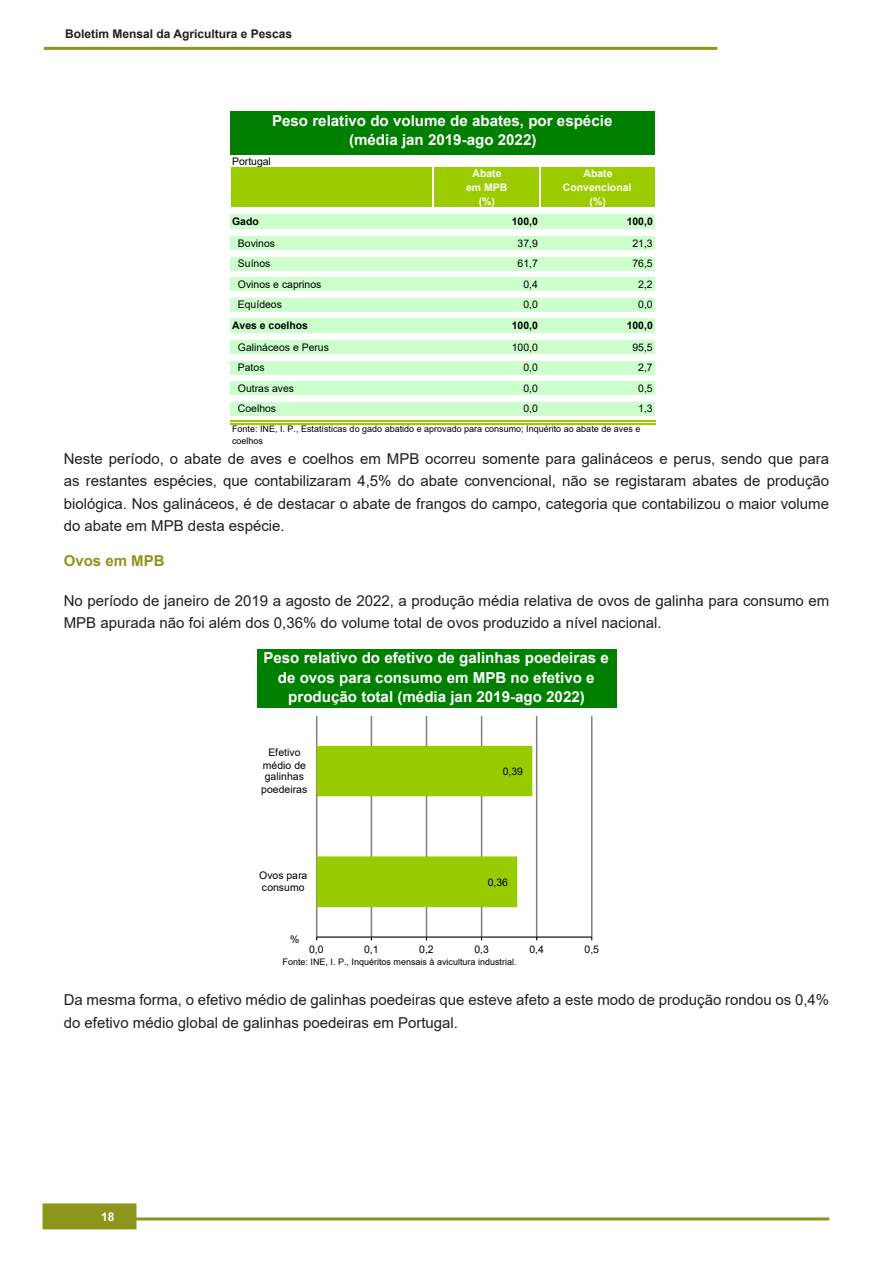
<style>
.page{position:relative;width:893px;height:1263px;background:#fff}
.page>*{position:absolute;margin:0;border:0;box-sizing:border-box;transform-origin:0 0}
.t1{font:700 15.15px/19.5px "Arial";color:#fff;text-align:center}
.t{font:15px/22.5px "Arial";color:#231f20}
.a{font:700 15px "Arial";color:#8d951d}
.t2{font:700 12px "Arial";color:#231f20}
.t3{font:700 12px "Arial";color:#fff}
.t4{font:10.5px/12.1px "Arial";color:#000}
.t5{font:700 10.5px "Arial";color:#000}
.t6{font:700 10.5px/14.1px "Arial";color:#fff;text-align:center}
.t7{font:9px/11.9px "Arial";color:#000}
</style>
<div class="page">
<div style="left:43px;top:1203px;width:93px;height:26px;background:#8d951d;border:2px solid #8d951d"></div>
<hr style="left:64px;top:1217px;width:765px;height:3px;background:#8d951d">
<hr style="left:44px;top:47px;width:673px;height:3px;background:#8d951d">
<div style="left:257px;top:649px;width:360px;height:58px;background:#008000"></div>
<hr style="left:316px;top:716px;width:1px;height:221px;background:#7f7f7f">
<hr style="left:371px;top:716px;width:1px;height:221px;background:#7f7f7f">
<hr style="left:426px;top:716px;width:1px;height:221px;background:#7f7f7f">
<hr style="left:481px;top:716px;width:1px;height:221px;background:#7f7f7f">
<hr style="left:536px;top:716px;width:1px;height:221px;background:#7f7f7f">
<hr style="left:591px;top:716px;width:1px;height:221px;background:#7f7f7f">
<svg style="left:317px;top:746px;width:215px;height:161px"></svg>
<hr style="left:317px;top:936px;width:275px;height:2px;background:#000">
<div style="left:231px;top:111px;width:424px;height:44px;background:#008000"></div>
<div style="left:231px;top:167px;width:424px;height:40px;background:#9acc00"></div>
<div style="left:231px;top:214px;width:424px;height:15px;background:#cfc"></div>
<div style="left:231px;top:236px;width:424px;height:14px;background:#cfc"></div>
<div style="left:231px;top:257px;width:424px;height:13px;background:#cfc"></div>
<div style="left:231px;top:277px;width:424px;height:14px;background:#cfc"></div>
<div style="left:231px;top:298px;width:424px;height:13px;background:#cfc"></div>
<div style="left:231px;top:318px;width:424px;height:15px;background:#cfc"></div>
<div style="left:231px;top:340px;width:424px;height:14px;background:#cfc"></div>
<div style="left:231px;top:361px;width:424px;height:13px;background:#cfc"></div>
<div style="left:231px;top:381px;width:424px;height:14px;background:#cfc"></div>
<div style="left:231px;top:402px;width:424px;height:13px;background:#cfc"></div>
<hr style="left:433px;top:167px;width:1px;height:40px;background:#fff">
<hr style="left:539px;top:167px;width:2px;height:40px;background:#fff">
<hr style="left:230px;top:420px;width:425px;height:2px;background:#9acc00">
<hr style="left:230px;top:423px;width:425px;height:2px;background:#9acc00">
<p class="t2" style="left:65px;top:26px;width:228px">Boletim Mensal da Agricultura e Pescas</p>
<p class="t1" style="left:272px;top:111px;width:342px">Peso relativo do volume de abates, por espécie (média jan 2019-ago 2022)</p>
<p class="t4" style="left:232px;top:155px;width:40px">Portugal</p>
<p class="t6" style="left:466px;top:166px;width:43px">Abate em MPB (%)</p>
<p class="t6" style="left:563px;top:166px;width:70px">Abate<br>Convencional (%)</p>
<p class="t5" style="left:232px;top:214px;width:28px">Gado</p>
<p class="t5" style="left:512px;top:214px;width:28px">100,0</p>
<p class="t5" style="left:627px;top:214px;width:28px">100,0</p>
<p class="t4" style="left:238px;top:237px;width:39px">Bovinos</p>
<p class="t4" style="left:518px;top:237px;width:22px">37,9</p>
<p class="t4" style="left:632px;top:237px;width:22px">21,3</p>
<p class="t4" style="left:238px;top:258px;width:34px">Suínos</p>
<p class="t4" style="left:518px;top:258px;width:22px">61,7</p>
<p class="t4" style="left:632px;top:258px;width:22px">76,5</p>
<p class="t4" style="left:238px;top:278px;width:85px">Ovinos e caprinos</p>
<p class="t4" style="left:523px;top:278px;width:16px">0,4</p>
<p class="t4" style="left:638px;top:278px;width:16px">2,2</p>
<p class="t4" style="left:238px;top:299px;width:46px">Equídeos</p>
<p class="t4" style="left:523px;top:299px;width:16px">0,0</p>
<p class="t4" style="left:638px;top:299px;width:16px">0,0</p>
<p class="t5" style="left:232px;top:318px;width:78px">Aves e coelhos</p>
<p class="t5" style="left:512px;top:318px;width:28px">100,0</p>
<p class="t5" style="left:627px;top:318px;width:28px">100,0</p>
<p class="t4" style="left:238px;top:341px;width:93px">Galináceos e Perus</p>
<p class="t4" style="left:512px;top:341px;width:28px">100,0</p>
<p class="t4" style="left:632px;top:341px;width:22px">95,5</p>
<p class="t4" style="left:238px;top:362px;width:28px">Patos</p>
<p class="t4" style="left:523px;top:362px;width:16px">0,0</p>
<p class="t4" style="left:638px;top:362px;width:16px">2,7</p>
<p class="t4" style="left:238px;top:382px;width:58px">Outras aves</p>
<p class="t4" style="left:523px;top:382px;width:16px">0,0</p>
<p class="t4" style="left:638px;top:382px;width:16px">0,5</p>
<p class="t4" style="left:238px;top:403px;width:40px">Coelhos</p>
<p class="t4" style="left:523px;top:403px;width:16px">0,0</p>
<p class="t4" style="left:638px;top:403px;width:16px">1,3</p>
<p class="t7" style="left:232px;top:423px;width:410px">Fonte: INE, I. P., Estatísticas do gado abatido e aprovado para consumo; Inquérito ao abate de aves e coelhos</p>
<p class="t" style="left:64px;top:447px;width:767px;text-align:justify">Neste período, o abate de aves e coelhos em MPB ocorreu somente para galináceos e perus, sendo que para as restantes espécies, que contabilizaram 4,5% do abate convencional, não se registaram abates de produção biológica. Nos galináceos, é de destacar o abate de frangos do campo, categoria que contabilizou o maior volume do abate em MPB desta espécie.</p>
<p class="a" style="left:64px;top:550px;width:102px">Ovos em MPB</p>
<p class="t" style="left:64px;top:589px;width:767px">No período de janeiro de 2019 a agosto de 2022, a produção média relativa de ovos de galinha para consumo em<br>MPB apurada não foi além dos 0,36% do volume total de ovos produzido a nível nacional.</p>
<p class="t1" style="left:263px;top:648px;width:347px">Peso relativo do efetivo de galinhas poedeiras e de ovos para consumo em MPB no efetivo e produção total (média jan 2019-ago 2022)</p>
<p class="t4" style="left:261px;top:746px;width:48px;text-align:center">Efetivo médio de galinhas poedeiras</p>
<p class="t4" style="left:259px;top:869px;width:50px">Ovos para consumo</p>
<p class="t4" style="left:290px;top:933px;width:11px">%</p>
<p class="t4" style="left:503px;top:765px;width:22px">0,39</p>
<p class="t4" style="left:488px;top:876px;width:22px">0,36</p>
<p class="t4" style="left:309px;top:943px;width:16px">0,0</p>
<p class="t4" style="left:364px;top:943px;width:16px">0,1</p>
<p class="t4" style="left:419px;top:943px;width:16px">0,2</p>
<p class="t4" style="left:474px;top:943px;width:16px">0,3</p>
<p class="t4" style="left:529px;top:943px;width:16px">0,4</p>
<p class="t4" style="left:585px;top:943px;width:16px">0,5</p>
<p class="t7" style="left:282px;top:956px;width:236px">Fonte: INE, I. P., Inquéritos mensais à avicultura industrial.</p>
<p class="t" style="left:64px;top:989px;width:767px">Da mesma forma, o efetivo médio de galinhas poedeiras que esteve afeto a este modo de produção rondou os 0,4% do efetivo médio global de galinhas poedeiras em Portugal.</p>
<p class="t3" style="left:101px;top:1208px;width:15px">18</p>
</div>
